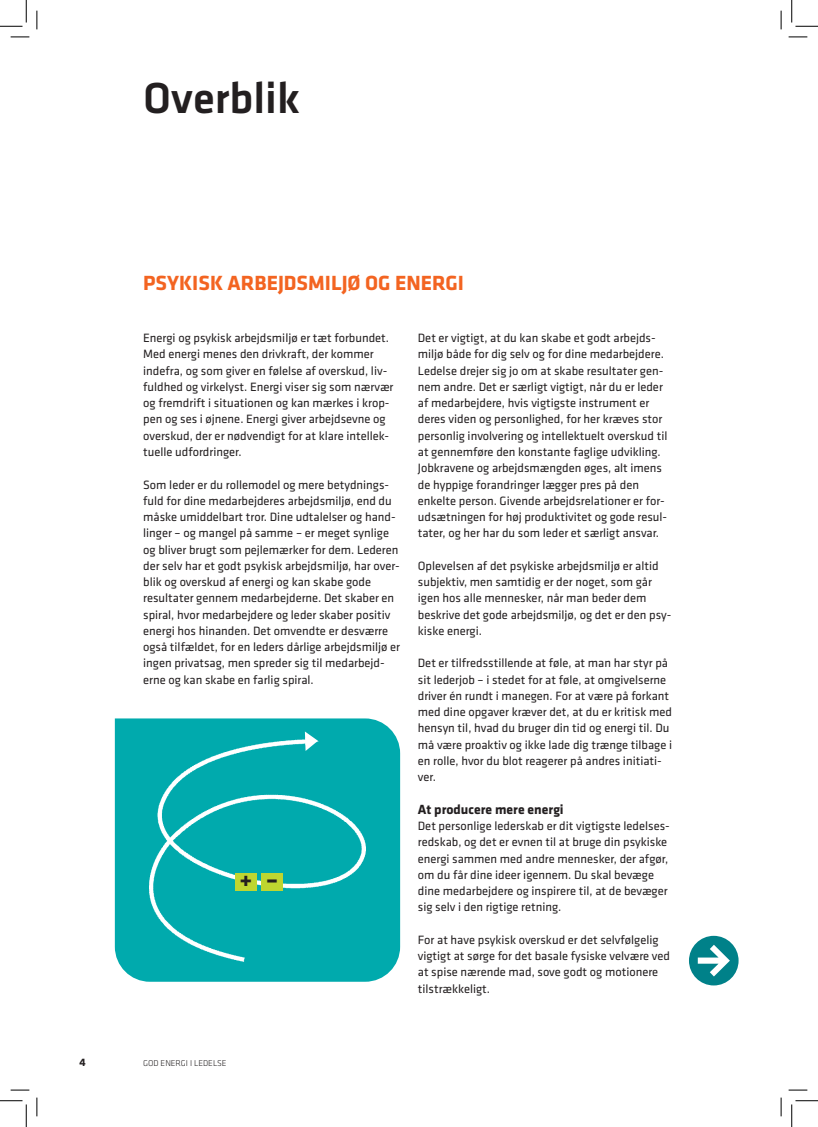
<style>
.page{position:relative;width:818px;height:1127px;background:#fff}
.page>*{position:absolute;margin:0;border:0;box-sizing:border-box;transform-origin:0 0}
.Overskrift_opslag_1{font:500 45px "Klavika";color:#231f20}
.t1{font:700 25px "Klavika";color:#231f20}
.Overskrift_opslag_1-2{font:700 21.25px "Klavika";color:#f36421}
.mellemrubrik{font:700 13.75px "Klavika";color:#231f20}
.BAR_Brød{font:12.5px/16.2px "Klavika";color:#231f20}
.t2{font:700 11.25px "Klavika";color:#231f20}
.t3{font:300 8.75px "Klavika";color:#231f20}
</style>
<div class="page">
<div style="left:115px;top:718px;width:285px;height:263px;background:#00aaad"></div>
<svg style="left:689px;top:935px;width:49px;height:50px"></svg>
<img style="left:149px;top:738px;width:217px;height:223px">
<div style="left:235px;top:872px;width:21px;height:17px;background:#bed630"></div>
<div style="left:261px;top:872px;width:22px;height:17px;background:#bed630"></div>
<svg style="left:305px;top:731px;width:13px;height:19px"></svg>
<svg style="left:11px;top:36px;width:18px;height:2px"></svg>
<svg style="left:788px;top:36px;width:19px;height:2px"></svg>
<svg style="left:11px;top:1089px;width:18px;height:1px"></svg>
<svg style="left:788px;top:1089px;width:19px;height:1px"></svg>
<svg style="left:36px;top:11px;width:2px;height:18px"></svg>
<svg style="left:36px;top:1097px;width:2px;height:18px"></svg>
<svg style="left:780px;top:11px;width:2px;height:18px"></svg>
<svg style="left:780px;top:1097px;width:2px;height:18px"></svg>
<svg style="left:0;top:0;width:27px;height:27px"></svg>
<svg style="left:0;top:1100px;width:27px;height:26px"></svg>
<svg style="left:791px;top:0;width:27px;height:27px"></svg>
<svg style="left:791px;top:1100px;width:27px;height:26px"></svg>
<p class="Overskrift_opslag_1" style="left:143px;top:68px;width:158px">Overblik</p>
<p class="Overskrift_opslag_1-2" style="left:143px;top:268px;width:322px">PSYKISK ARBEJDSMILJØ OG ENERGI</p>
<p class="BAR_Brød" style="left:143px;top:329px;width:252px">Energi og psykisk arbejdsmiljø er tæt forbundet.<br>Med energi menes den drivkraft, der kommer indefra, og som giver en følelse af overskud, liv&shy;fuldhed og virkelyst. Energi viser sig som nærvær og fremdrift i situationen og kan mærkes i krop&shy;pen og ses i øjnene. Energi giver arbejdsevne og overskud, der er nødvendigt for at klare intellek&shy;tuelle udfordringer.</p>
<p class="BAR_Brød" style="left:143px;top:475px;width:258px">Som leder er du rollemodel og mere betydnings&shy;fuld for dine medarbejderes arbejdsmiljø, end du måske umiddelbart tror. Dine udtalelser og hand&shy;linger – og mangel på samme – er meget synlige og bliver brugt som pejlemærker for dem. Lederen der selv har et godt psykisk arbejdsmiljø, har over&shy;blik og overskud af energi og kan skabe gode resultater gennem medarbejderne. Det skaber en spiral, hvor medarbejdere og leder skaber positiv energi hos hinanden. Det omvendte er desværre også tilfældet, for en leders dårlige arbejdsmiljø er ingen privatsag, men spreder sig til medarbejd&shy;erne og kan skabe en farlig spiral.</p>
<p class="t1" style="left:239px;top:860px;width:14px">+</p>
<p class="t1" style="left:266px;top:861px;width:13px">–</p>
<p class="BAR_Brød" style="left:418px;top:329px;width:251px">Det er vigtigt, at du kan skabe et godt arbejds&shy;miljø både for dig selv og for dine medarbejdere.<br>Ledelse drejer sig jo om at skabe resultater gen&shy;nem andre. Det er særligt vigtigt, når du er leder af medarbejdere, hvis vigtigste instrument er deres viden og personlighed, for her kræves stor personlig involvering og intellektuelt overskud til at gennemføre den konstante faglige udvikling.<br>Jobkravene og arbejdsmængden øges, alt imens de hyppige forandringer lægger pres på den enkelte person. Givende arbejdsrelationer er for&shy;udsætningen for høj produktivitet og gode resul&shy;tater, og her har du som leder et særligt ansvar.</p>
<p class="BAR_Brød" style="left:418px;top:557px;width:255px">Oplevelsen af det psykiske arbejdsmiljø er altid subjektiv, men samtidig er der noget, som går igen hos alle mennesker, når man beder dem beskrive det gode arbejdsmiljø, og det er den psy&shy;kiske energi.</p>
<p class="BAR_Brød" style="left:418px;top:654px;width:256px">Det er tilfredsstillende at føle, at man har styr på sit lederjob – i stedet for at føle, at omgivelserne driver én rundt i manegen. For at være på forkant med dine opgaver kræver det, at du er kritisk med hensyn til, hvad du bruger din tid og energi til. Du må være proaktiv og ikke lade dig trænge tilbage i en rolle, hvor du blot reagerer på andres initiati&shy;ver.</p>
<p class="mellemrubrik" style="left:418px;top:799px;width:147px">At producere mere energi</p>
<p class="BAR_Brød" style="left:418px;top:817px;width:253px">Det personlige lederskab er dit vigtigste ledelses&shy;redskab, og det er evnen til at bruge din psykiske energi sammen med andre mennesker, der afgør, om du får dine ideer igennem. Du skal bevæge dine medarbejdere og inspirere til, at de bevæger sig selv i den rigtige retning.</p>
<p class="BAR_Brød" style="left:418px;top:930px;width:254px">For at have psykisk overskud er det selvfølgelig vigtigt at sørge for det basale fysiske velvære ved at spise nærende mad, sove godt og motionere tilstrækkeligt.</p>
<p class="t2" style="left:79px;top:1053px;width:8px">4</p>
<p class="t3" style="left:143px;top:1057px;width:85px">GOD ENERGI I LEDELSE</p>
</div>
